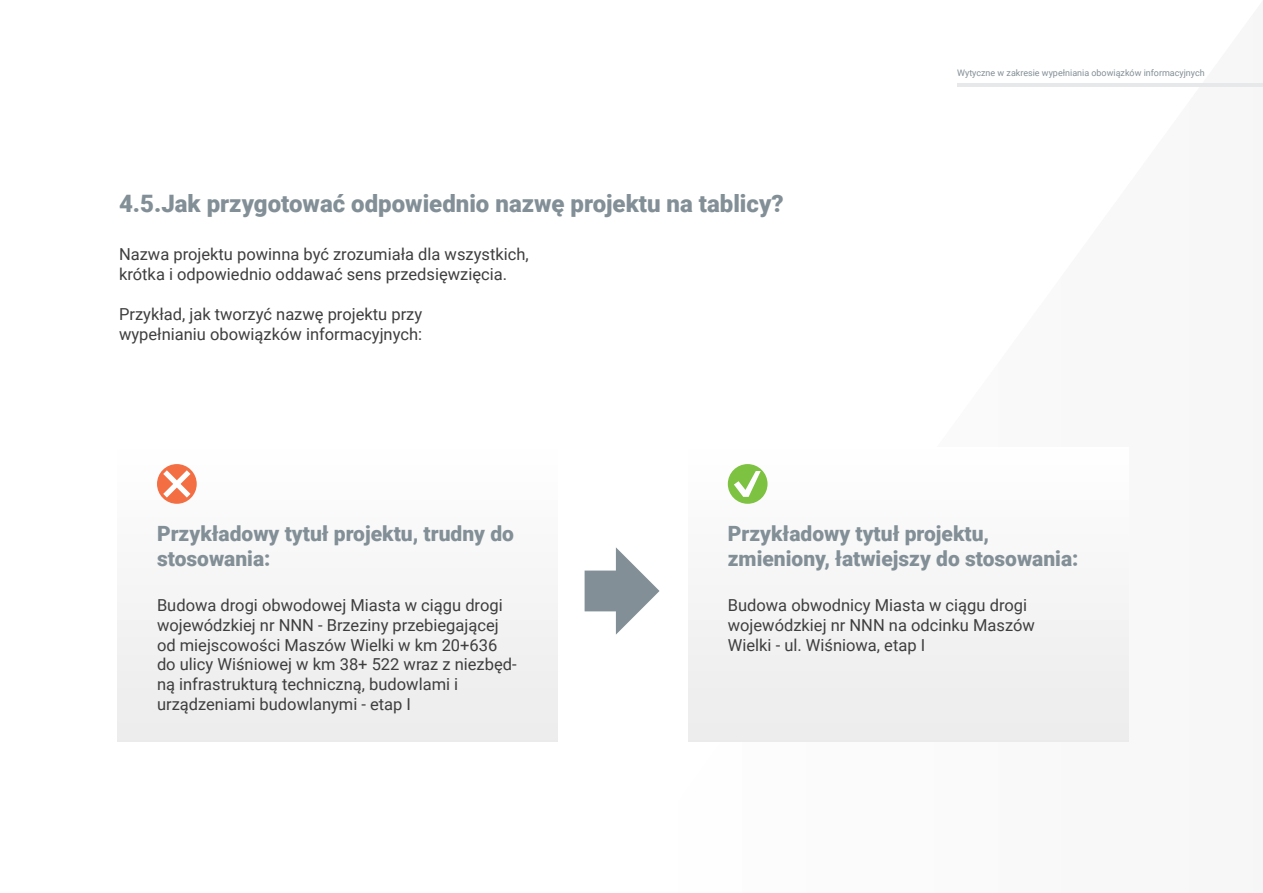
<style>
.page{position:relative;width:1263px;height:893px;background:#fff}
.page>*{position:absolute;margin:0;border:0;box-sizing:border-box;transform-origin:0 0}
.t1{font:900 24px "Roboto";color:#828f96}
.t2{font:900 21px/25.2px "Roboto";color:#828f96}
.t3{font:16.5px/19.8px "Roboto";color:#3e3e3f}
.t4{font:9px "Roboto";color:#828f96}
</style>
<div class="page">
<hr style="left:957px;top:83px;width:306px;height:3px;background:#e7e8e9">
<div style="left:688px;top:448px;width:440px;height:294px;background:#f5f5f5"></div>
<div style="left:118px;top:448px;width:439px;height:294px;background:#f5f5f5"></div>
<svg style="left:585px;top:547px;width:74px;height:88px"></svg>
<div style="left:157px;top:464px;width:40px;height:40px;background:#f36e42;border-radius:50%"></div>
<svg style="left:163px;top:470px;width:27px;height:28px"></svg>
<div style="left:728px;top:464px;width:39px;height:40px;background:#7ec241;border-radius:50%"></div>
<svg style="left:734px;top:471px;width:27px;height:26px"></svg>
<h1 class="t1" style="left:119px;top:187px;width:666px">4.5.Jak przygotować odpowiednio nazwę projektu na tablicy?</h1>
<p class="t3" style="left:119px;top:244px;width:411px">Nazwa projektu powinna być zrozumiała dla wszystkich, krótka i odpowiednio oddawać sens przedsięwzięcia.</p>
<p class="t3" style="left:119px;top:303px;width:305px">Przykład, jak tworzyć nazwę projektu przy wypełnianiu obowiązków informacyjnych:</p>
<p class="t4" style="left:957px;top:66px;width:249px">Wytyczne w zakresie wypełniania obowiązków informacyjnych</p>
<p class="t2" style="left:157px;top:520px;width:358px">Przykładowy tytuł projektu, trudny do stosowania:</p>
<p class="t3" style="left:157px;top:595px;width:361px">Budowa drogi obwodowej Miasta w ciągu drogi wojewódzkiej nr NNN - Brzeziny przebiegającej od miejscowości Maszów Wielki w km 20+636 do ulicy Wiśniowej w km 38+ 522 wraz z niezbęd&shy;ną infrastrukturą techniczną, budowlami i urządzeniami budowlanymi - etap I</p>
<p class="t2" style="left:728px;top:520px;width:352px">Przykładowy tytuł projektu, zmieniony, łatwiejszy do stosowania:</p>
<p class="t3" style="left:728px;top:595px;width:308px">Budowa obwodnicy Miasta w ciągu drogi wojewódzkiej nr NNN na odcinku Maszów<br>Wielki - ul. Wiśniowa, etap I</p>
</div>
